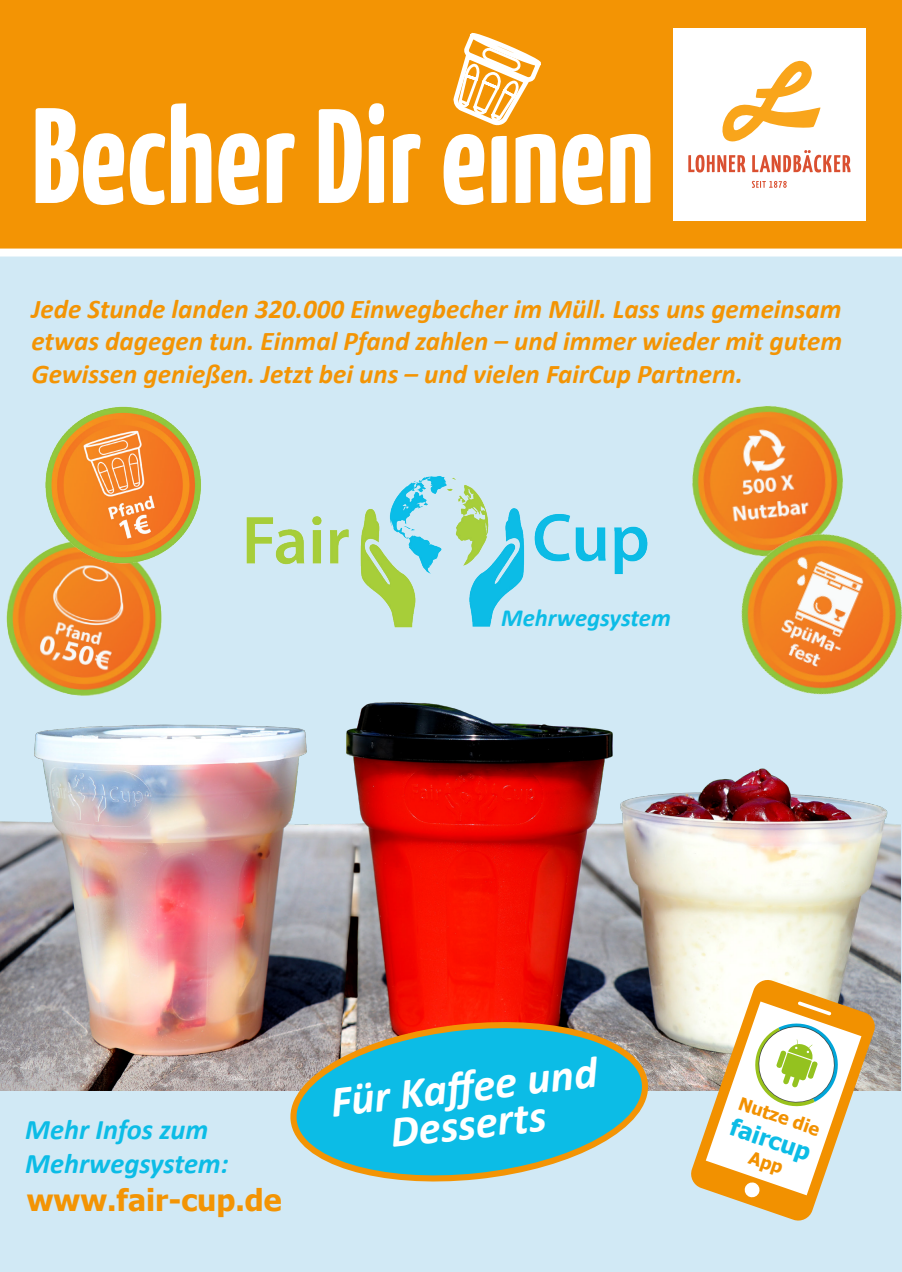
<style>
.page{position:relative;width:902px;height:1272px;background:#fff}
.page>*{position:absolute;margin:0;border:0;box-sizing:border-box;transform-origin:0 0}
.t1{font:700 133.95px "Yanone Kaffeesatz";color:#fff}
.t2{font:italic 700 44.85px/37.2px "Calibri";color:#fff;text-align:center}
.t3{font:700 30.15px "Tahoma";color:#f39404}
.t4{font:italic 700 28.35px/34px "Calibri";color:#0cbce6}
.t5{font:italic 700 27px/32.4px "Calibri";color:#f39404;text-align:justify}
.t6{font:italic 700 24.6px "Calibri";color:#0cbce6}
.t7{font:700 23.7px "Tahoma";color:#0cbce6}
.t8{font:700 17.85px "Tahoma";color:#f29100}
.s1{font-size:135.45px}
</style>
<div class="page">
<div style="left:0;top:178px;width:901px;height:1093px;background:#d1e9f5"></div>
<div style="left:0;top:0;width:901px;height:248px;background:#f39404"></div>
<div style="left:673px;top:28px;width:192px;height:193px;background:#fff"></div>
<svg style="left:751px;top:181px;width:35px;height:7px"></svg>
<svg style="left:688px;top:60px;width:162px;height:112px"></svg>
<div style="left:0;top:248px;width:901px;height:8px;background:#fff"></div>
<img style="left:0;top:702px;width:900px;height:388px">
<img style="left:246px;top:476px;width:392px;height:152px">
<img style="left:0;top:575px;width:182px;height:154px">
<img style="left:20px;top:406px;width:181px;height:169px">
<img style="left:638px;top:405px;width:206px;height:155px">
<img style="left:686px;top:494px;width:215px;height:261px">
<div style="left:483px;top:90px;width:36px;height:40px;background:#f39404"></div>
<svg style="left:450px;top:29px;width:94px;height:100px"></svg>
<svg style="left:289px;top:1017px;width:360px;height:165px;background:#4db5c5"></svg>
<div style="left:501px;top:607px;width:174px;height:42px;background:#d1e9f5"></div>
<svg style="left:689px;top:978px;width:187px;height:243px"></svg>
<p class="t1" style="left:31px;top:68px;width:624px"><span class="s1">Becher</span> Dir einen</p>
<p class="t5" style="left:31px;top:291px;width:812px">Jede Stunde landen 320.000 Einwegbecher im Müll. Lass uns gemeinsam etwas dagegen tun. Einmal Pfand zahlen – und immer wieder mit gutem Gewissen genießen. Jetzt bei uns – und vielen FairCup Partnern.</p>
<p class="t6" style="left:501px;top:600px;width:171px">Mehrwegsystem</p>
<p class="t4" style="left:25px;top:1111px;width:205px">Mehr Infos zum<br>Mehrwegsystem:</p>
<p class="t3" style="left:27px;top:1179px;width:256px">www.fair-cup.de</p>
<p class="t2" style="left:328px;top:1080px;width:270px;rotate:-6deg">Für Kaffee und<br>Desserts</p>
<p class="t8" style="left:743px;top:1090px;width:86px;rotate:19deg">Nutze die</p>
<p class="t7" style="left:736px;top:1110px;width:85px;rotate:19deg">faircup</p>
</div>
